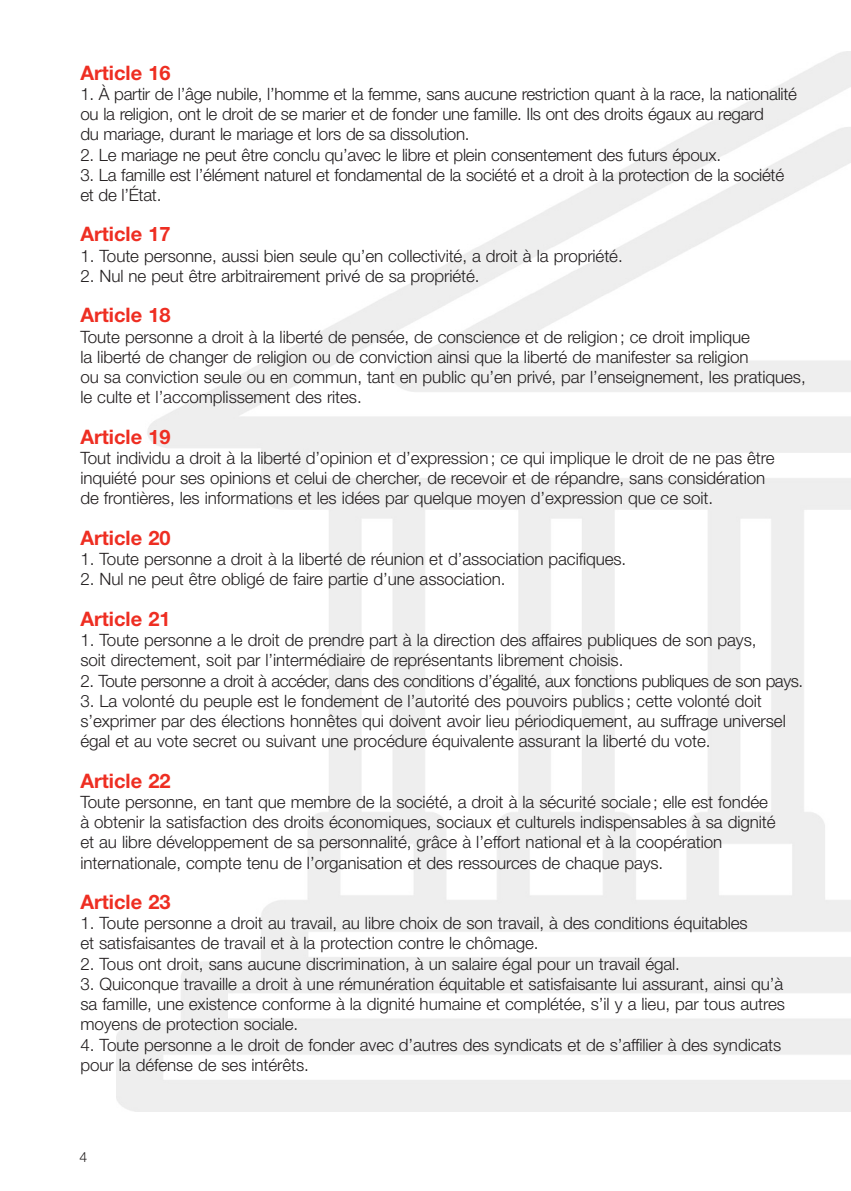
<style>
.page{position:relative;width:851px;height:1191px;background:#fff}
.page>*{position:absolute;margin:0;border:0;box-sizing:border-box;transform-origin:0 0}
.t1{font:700 20px "Helvetica Neue";color:#ee2e22}
.t2{font:300 17px/20.2px "Helvetica Neue";letter-spacing:-.005em;color:#231f20}
.t3{font:300 17px "Helvetica Neue";letter-spacing:-.03em;color:#231f20}
.t4{font:300 14px "Helvetica Neue";color:#231f20}
</style>
<div class="page">
<p class="t1" style="left:80px;top:65px;width:92px">Article 16</p>
<p class="t2" style="left:80px;top:85px;width:718px">1. À partir de l’âge nubile, l’homme et la femme, sans aucune restriction quant à la race, la nationalité ou la religion, ont le droit de se marier et de fonder une famille. Ils ont des droits égaux au regard<br>du mariage, durant le mariage et lors de sa dissolution.</p>
<p class="t2" style="left:80px;top:146px;width:642px">2. Le mariage ne peut être conclu qu’avec le libre et plein consentement des futurs époux.</p>
<p class="t2" style="left:80px;top:166px;width:705px">3. La famille est l’élément naturel et fondamental de la société et a droit à la protection de la société et de l’État.</p>
<p class="t1" style="left:80px;top:227px;width:92px">Article 17</p>
<p class="t2" style="left:80px;top:247px;width:543px">1. Toute personne, aussi bien seule qu’en collectivité, a droit à la propriété.</p>
<p class="t2" style="left:80px;top:267px;width:400px">2. Nul ne peut être arbitrairement privé de sa propriété.</p>
<p class="t1" style="left:80px;top:308px;width:92px">Article 18</p>
<p class="t2" style="left:80px;top:328px;width:726px">Toute personne a droit à la liberté de pensée, de conscience et de religion; ce droit implique<br>la liberté de changer de religion ou de conviction ainsi que la liberté de manifester sa religion<br>ou sa conviction seule ou en commun, tant en public qu’en privé, par l’enseignement, les pratiques, le culte et l’accomplissement des rites.</p>
<p class="t1" style="left:80px;top:429px;width:92px">Article 19</p>
<p class="t2" style="left:80px;top:449px;width:695px">Tout individu a droit à la liberté d’opinion et d’expression; ce qui implique le droit de ne pas être inquiété pour ses opinions et celui de chercher, de recevoir et de répandre, sans considération de frontières, les informations et les idées par quelque moyen d’expression que ce soit.</p>
<p class="t1" style="left:80px;top:530px;width:92px">Article 20</p>
<p class="t2" style="left:80px;top:550px;width:547px">1. Toute personne a droit à la liberté de réunion et d’association pacifiques.</p>
<p class="t2" style="left:80px;top:571px;width:426px">2. Nul ne peut être obligé de faire partie d’une association.</p>
<p class="t1" style="left:80px;top:611px;width:92px">Article 21</p>
<p class="t2" style="left:80px;top:631px;width:677px">1. Toute personne a le droit de prendre part à la direction des affaires publiques de son pays, soit directement, soit par l’intermédiaire de représentants librement choisis.</p>
<p class="t3" style="left:80px;top:674px;width:724px">2. Toute personne a droit à accéder, dans des conditions d’égalité, aux fonctions publiques de son pays.</p>
<p class="t2" style="left:80px;top:692px;width:706px">3. La volonté du peuple est le fondement de l’autorité des pouvoirs publics ; cette volonté doit s’exprimer par des élections honnêtes qui doivent avoir lieu périodiquement, au suffrage universel égal et au vote secret ou suivant une procédure équivalente assurant la liberté du vote.</p>
<p class="t1" style="left:80px;top:773px;width:92px">Article 22</p>
<p class="t2" style="left:80px;top:793px;width:696px">Toute personne, en tant que membre de la société, a droit à la sécurité sociale; elle est fondée à obtenir la satisfaction des droits économiques, sociaux et culturels indispensables à sa dignité et au libre développement de sa personnalité, grâce à l’effort national et à la coopération internationale, compte tenu de l’organisation et des ressources de chaque pays.</p>
<p class="t1" style="left:80px;top:894px;width:92px">Article 23</p>
<p class="t2" style="left:80px;top:914px;width:668px">1. Toute personne a droit au travail, au libre choix de son travail, à des conditions équitables et satisfaisantes de travail et à la protection contre le chômage.</p>
<p class="t2" style="left:80px;top:955px;width:601px">2. Tous ont droit, sans aucune discrimination, à un salaire égal pour un travail égal.</p>
<p class="t2" style="left:80px;top:975px;width:705px;text-align:justify">3. Quiconque travaille a droit à une rémunération équitable et satisfaisante lui assurant, ainsi qu’à sa famille, une existence conforme à la dignité humaine et complétée, s’il y a lieu, par tous autres moyens de protection sociale.</p>
<p class="t2" style="left:80px;top:1036px;width:702px">4. Toute personne a le droit de fonder avec d’autres des syndicats et de s’affilier à des syndicats pour la défense de ses intérêts.</p>
<p class="t4" style="left:79px;top:1152px;width:9px">4</p>
</div>
